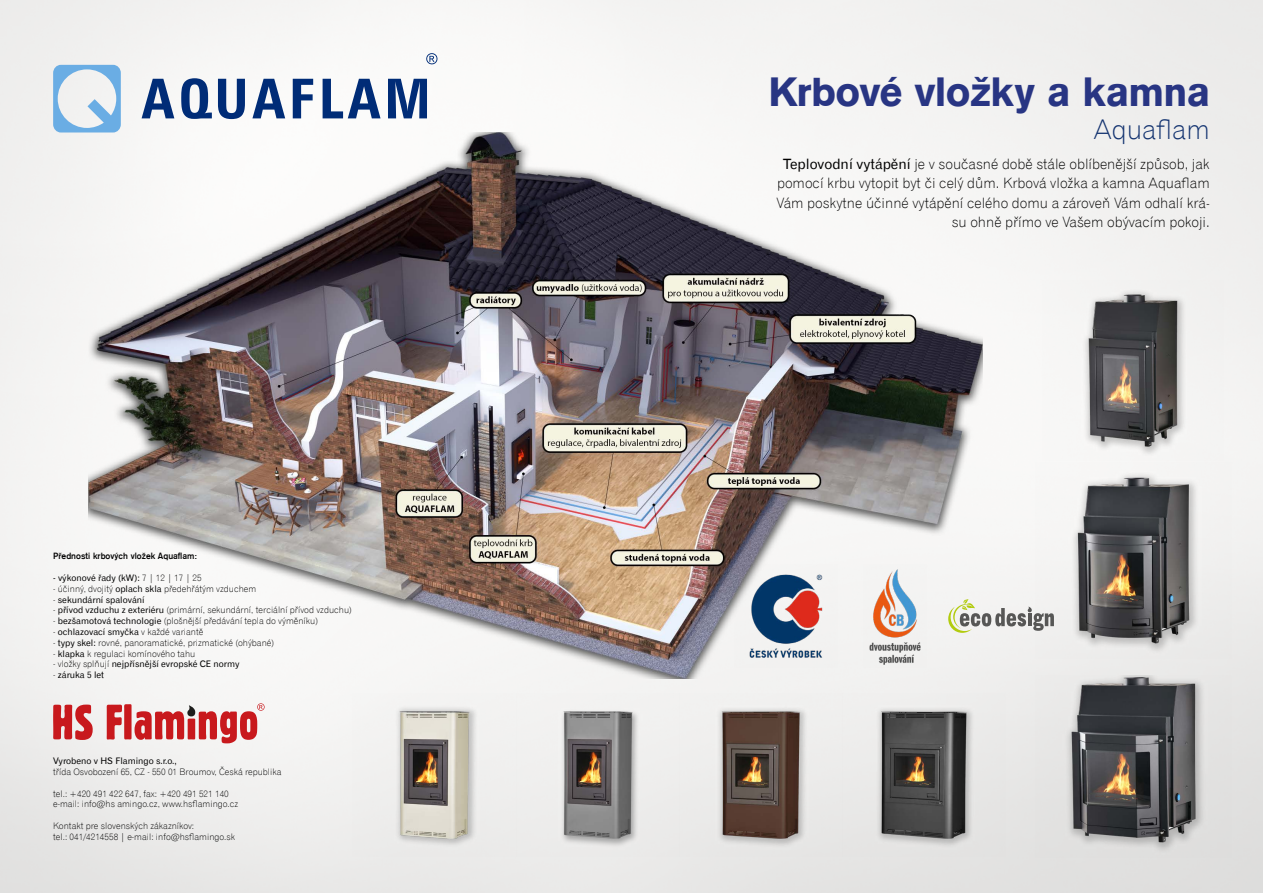
<style>
.page{position:relative;width:1263px;height:893px;background:#fff}
.page>*{position:absolute;margin:0;border:0;box-sizing:border-box;transform-origin:0 0}
.t1{font:40.5px "Gothic 725 AT Black A";color:#283583}
.t2{font:27px "Gothic 720 AT Light B";color:#133370}
.t3{font:14.25px/19.5px "Gothic 720 AT Light B";color:#000;text-align:right}
.t4{font:9px/10.8px "Gothic 720 AT Light B";color:#000}
.t5{font:9px "Gothic 720 AT Roman B";color:#000}
.t6{font:9px "Gothic 725 AT Bold A";color:#000}
.s1{font-family:"Gothic 720 AT Light B"}
.s2{font-family:"Gothic 720 AT Roman B"}
</style>
<div class="page">
<img style="left:1035px;top:462px;width:196px;height:196px">
<img style="left:1035px;top:675px;width:196px;height:182px">
<img style="left:1043px;top:280px;width:181px;height:181px">
<svg style="left:142px;top:78px;width:285px;height:41px"></svg>
<svg style="left:53px;top:65px;width:68px;height:67px"></svg>
<svg style="left:426px;top:53px;width:11px;height:11px"></svg>
<img style="left:88px;top:132px;width:894px;height:546px">
<svg style="left:53px;top:705px;width:40px;height:35px"></svg>
<svg style="left:107px;top:703px;width:158px;height:40px"></svg>
<img style="left:353px;top:694px;width:653px;height:163px">
<img style="left:864px;top:564px;width:63px;height:104px">
<img style="left:735px;top:564px;width:103px;height:104px">
<svg style="left:948px;top:599px;width:106px;height:34px"></svg>
<p class="t6" style="left:53px;top:551px;width:146px">Přednosti krbových vložek Aquaflam:</p>
<p class="t5" style="left:53px;top:572px;width:150px">- výkonové řady (kW): <span class="s1">7 | 12 | 17 | 25</span></p>
<p class="t4" style="left:53px;top:583px;width:205px">- účinný, dvojitý <span class="s2">oplach skla</span> předehřátým vzduchem</p>
<p class="t5" style="left:53px;top:594px;width:93px"><span class="s1">-</span> sekundární spalování</p>
<p class="t4" style="left:53px;top:605px;width:300px">- <span class="s2">přívod vzduchu z exteriéru</span> (primární, sekundární, terciální přívod vzduchu)</p>
<p class="t4" style="left:53px;top:616px;width:266px">- <span class="s2">bezšamotová technologie</span> (plošnější předávání tepla do výměníku)</p>
<p class="t5" style="left:53px;top:626px;width:152px"><span class="s1">-</span> ochlazovací smyčka <span class="s1">v každé variantě</span></p>
<p class="t4" style="left:53px;top:637px;width:223px">- <span class="s2">typy skel:</span> rovné, panoramatické, prizmatické (ohýbané)</p>
<p class="t4" style="left:53px;top:648px;width:144px">- <span class="s2">klapka</span> k regulaci komínového tahu</p>
<p class="t5" style="left:53px;top:659px;width:188px"><span class="s1">- vložky splňují</span> nejpřísnější evropské CE normy</p>
<p class="t5" style="left:53px;top:670px;width:53px"><span class="s1">-</span> záruka 5 let</p>
<p class="t5" style="left:53px;top:755px;width:125px">Vyrobeno v HS Flamingo s.r.o.,</p>
<p class="t4" style="left:53px;top:766px;width:230px">třída Osvobození 65, CZ - 550 01 Broumov, Česká republika</p>
<p class="t4" style="left:53px;top:788px;width:187px">tel.: +420 491 422 647, fax: +420 491 521 140 e-mail: info@hs amingo.cz, www.hsflamingo.cz</p>
<p class="t4" style="left:53px;top:820px;width:183px">Kontakt pre slovenských zákazníkov:<br>tel.: 041/4214558 | e-mail: info@hsflamingo.sk</p>
<h1 class="t1" style="left:768px;top:67px;width:443px">Krbové vložky a kamna</h1>
<h2 class="t2" style="left:1094px;top:113px;width:117px">Aquaflam</h2>
<p class="t3" style="left:776px;top:154px;width:435px"><span class="s2">Teplovodní vytápění</span> je v současné době stále oblíbenější způsob, jak pomocí krbu vytopit byt či celý dům. Krbová vložka a kamna Aquaflam Vám poskytne účinné vytápění celého domu a zároveň Vám odhalí krá&shy;su ohně přímo ve Vašem obývacím pokoji.</p>
</div>
